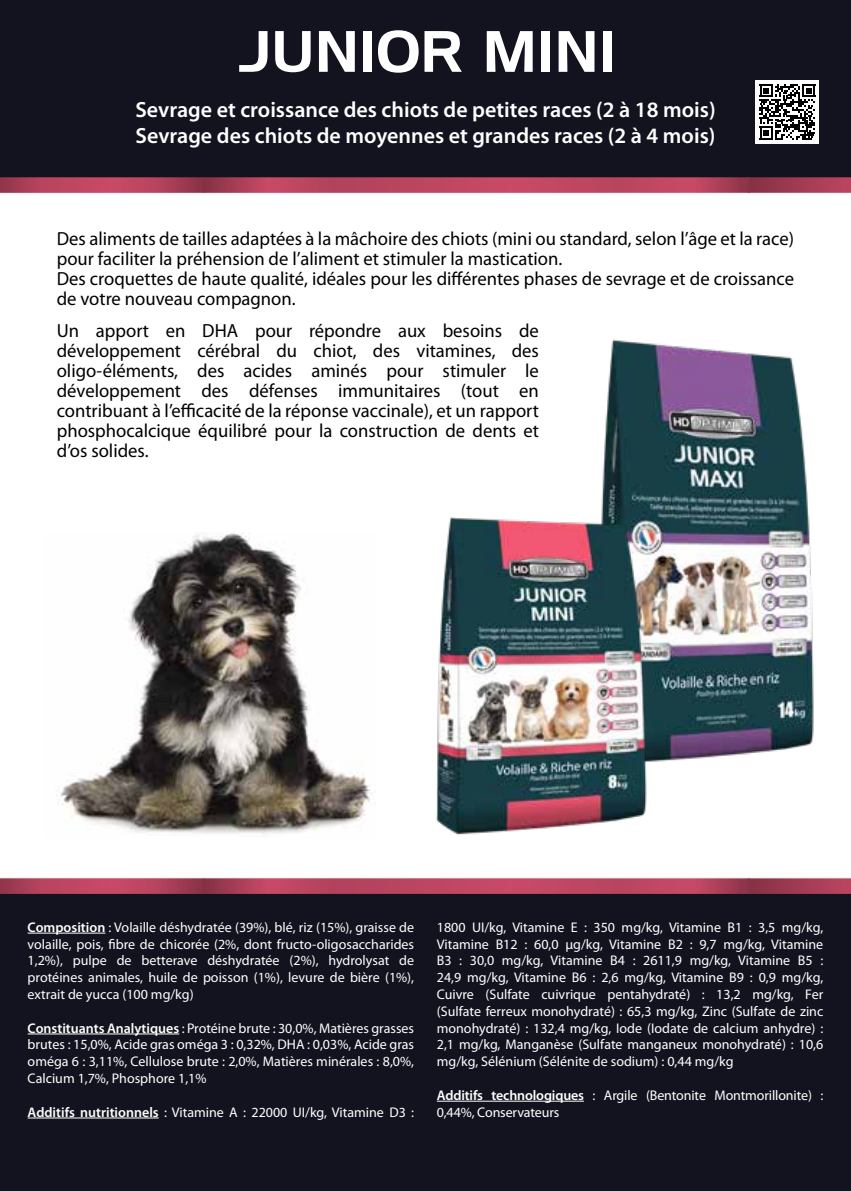
<style>
.page{position:relative;width:851px;height:1191px;background:#fff}
.page>*{position:absolute;margin:0;border:0;box-sizing:border-box;transform-origin:0 0}
.t1{font:600 22px/26.4px "Myriad Pro";color:#fff}
.t2{font:19px/20px "Myriad Pro";color:#000}
.t3{font:14px/16.8px "Myriad Pro";color:#fff;text-align:justify}
.s1{font-weight:600}
</style>
<div class="page">
<div style="left:0;top:887px;width:850px;height:304px;background:#13131f"></div>
<div style="left:0;top:0;width:850px;height:185px;background:#13131f"></div>
<svg style="left:0;top:193px;width:850px;height:1px"></svg>
<svg style="left:0;top:177px;width:203px;height:16px;background:#b0425c"></svg>
<div style="left:747px;top:177px;width:103px;height:16px;background:linear-gradient(to right,#853044,#bc4560)"></div>
<svg style="left:203px;top:177px;width:546px;height:16px;background:#b6455f"></svg>
<svg style="left:0;top:877px;width:850px;height:1px"></svg>
<svg style="left:0;top:878px;width:203px;height:16px;background:#b3455e"></svg>
<div style="left:747px;top:878px;width:103px;height:16px;background:linear-gradient(to right,#853044,#bc4560)"></div>
<svg style="left:203px;top:878px;width:546px;height:16px;background:#b94862"></svg>
<svg style="left:239px;top:31px;width:28px;height:41px"></svg>
<svg style="left:275px;top:31px;width:35px;height:41px"></svg>
<svg style="left:319px;top:31px;width:36px;height:41px"></svg>
<div style="left:363px;top:31px;width:9px;height:41px;background:#fff"></div>
<svg style="left:378px;top:30px;width:40px;height:43px"></svg>
<svg style="left:424px;top:31px;width:37px;height:41px"></svg>
<svg style="left:486px;top:31px;width:46px;height:41px"></svg>
<div style="left:541px;top:31px;width:9px;height:41px;background:#fff"></div>
<svg style="left:558px;top:31px;width:36px;height:41px"></svg>
<div style="left:602px;top:31px;width:9px;height:41px;background:#fff"></div>
<img style="left:60px;top:533px;width:311px;height:301px">
<hr style="left:28px;top:932px;width:77px;height:1px;background:#fff">
<hr style="left:28px;top:1033px;width:151px;height:1px;background:#fff">
<hr style="left:28px;top:1117px;width:131px;height:1px;background:#fff">
<hr style="left:437px;top:1100px;width:147px;height:1px;background:#fff">
<img style="left:607px;top:339px;width:207px;height:420px">
<img style="left:375px;top:393px;width:314px;height:442px">
<div style="left:755px;top:80px;width:64px;height:63px;background:#fff"></div>
<svg style="left:759px;top:84px;width:56px;height:56px"></svg>
<h1 class="t1" style="left:135px;top:96px;width:581px">Sevrage et croissance des chiots de petites races (2 à 18 mois)<br>Sevrage des chiots de moyennes et grandes races (2 à 4 mois)</h1>
<p class="t2" style="left:57px;top:228px;width:738px">Des aliments de tailles adaptées à la mâchoire des chiots (mini ou standard, selon l’âge et la race) pour faciliter la préhension de l’aliment et stimuler la mastication.<br>Des croquettes de haute qualité, idéales pour les différentes phases de sevrage et de croissance de votre nouveau compagnon.</p>
<p class="t2" style="left:57px;top:320px;width:483px;text-align:justify">Un apport en DHA pour répondre aux besoins de développement cérébral du chiot, des vitamines, des oligo-éléments, des acides aminés pour stimuler le développement des défenses immunitaires (tout en contribuant à l’efficacité de la réponse vaccinale), et un rapport phosphocalcique équilibré pour la construction de dents et d’os solides.</p>
<p class="t3" style="left:28px;top:918px;width:388px"><span class="s1">Composition</span> : Volaille déshydratée (39%), blé, riz (15%), graisse de volaille, pois, fibre de chicorée (2%, dont fructo-oligosaccharides 1,2%), pulpe de betterave déshydratée (2%), hydrolysat de protéines animales, huile de poisson (1%), levure de bière (1%), extrait de yucca (100 mg/kg)</p>
<p class="t3" style="left:28px;top:1019px;width:388px"><span class="s1">Constituants Analytiques</span> : Protéine brute : 30,0%, Matières grasses brutes : 15,0%, Acide gras oméga 3 : 0,32%, DHA : 0,03%, Acide gras oméga 6 : 3,11%, Cellulose brute : 2,0%, Matières minérales : 8,0%, Calcium 1,7%, Phosphore 1,1%</p>
<p class="t3" style="left:28px;top:1103px;width:388px"><span class="s1">Additifs nutritionnels</span> : Vitamine A : 22000 UI/kg, Vitamine D3 :</p>
<p class="t3" style="left:437px;top:918px;width:388px">1800 UI/kg, Vitamine E : 350 mg/kg, Vitamine B1 : 3,5 mg/kg, Vitamine B12 : 60,0 µg/kg, Vitamine B2 : 9,7 mg/kg, Vitamine B3 : 30,0 mg/kg, Vitamine B4 : 2611,9 mg/kg, Vitamine B5 :<br>24,9 mg/kg, Vitamine B6 : 2,6 mg/kg, Vitamine B9 : 0,9 mg/kg, Cuivre (Sulfate cuivrique pentahydraté) : 13,2 mg/kg, Fer (Sulfate ferreux monohydraté) : 65,3 mg/kg, Zinc (Sulfate de zinc monohydraté) : 132,4 mg/kg, Iode (Iodate de calcium anhydre) :<br>2,1 mg/kg, Manganèse (Sulfate manganeux monohydraté) : 10,6 mg/kg, Sélénium (Sélénite de sodium) : 0,44 mg/kg</p>
<p class="t3" style="left:437px;top:1086px;width:388px"><span class="s1">Additifs technologiques</span> : Argile (Bentonite Montmorillonite) :<br>0,44%, Conservateurs</p>
</div>
